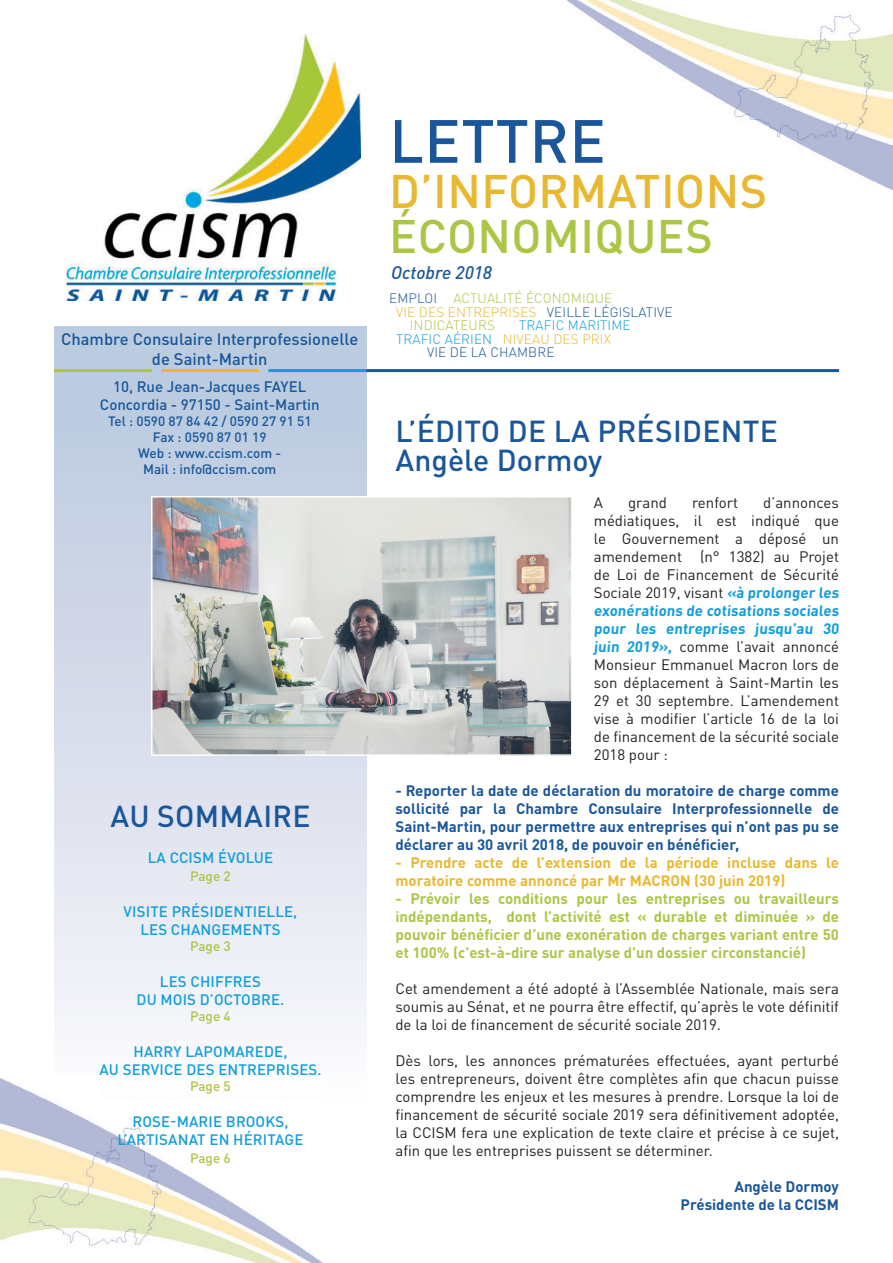
<style>
.page{position:relative;width:893px;height:1263px;background:#fff}
.page>*{position:absolute;margin:0;border:0;box-sizing:border-box;transform-origin:0 0}
.t1{font:500 60px "DINOT";letter-spacing:.01em;color:#1a5699}
.t2{font:500 46.5px "DINOT";letter-spacing:.01em;color:#e9b831}
.t3{font:500 46.5px "DINOT";letter-spacing:.01em;color:#abc645}
.t4{font:500 30px/28.5px "DINOT";letter-spacing:.01em;color:#1a5699}
.t5{font:italic 500 18px "DIN";color:#1a5699}
.t6{font:500 16.5px/19.8px "DINOT";color:#1a5699;text-align:center}
.t7{font:15px/18px "DINOT";color:#231f20;text-align:justify}
.t8{font:700 15px/18px "DINOT";color:#1a5699;text-align:justify}
.t9{font:700 15px/18px "DINOT";color:#abc645;text-align:justify}
.t10{font:500 15px/18px "DINOT";letter-spacing:.01em;color:#119eda;text-align:center}
.t11{font:700 15px/18px "DINOT";color:#e9b831}
.t12{font:500 15px/18px "DINOT";color:#1a5699;text-align:center}
.t13{font:500 13.5px/16.2px "DINOT";color:#1a5699;text-align:center}
.t14{font:300 13.5px "DINOT";letter-spacing:.01em;color:#e9b831}
.t15{font:300 13.5px "DINOT";letter-spacing:.01em;color:#abc645}
.t16{font:500 13.5px "DINOT";color:#abc645}
.t17{font:300 13.5px "DINOT";letter-spacing:.01em;color:#119eda}
.t18{font:300 13.5px "DINOT";letter-spacing:.01em;color:#1a5699}
.s1{color:#1a5699}
.s2{color:#119eda}
.s3{font-weight:700;color:#119eda}
</style>
<div class="page">
<div style="left:54px;top:327px;width:312px;height:882px;background:linear-gradient(to bottom,#b6c5dc,#fff)"></div>
<img style="left:66px;top:35px;width:294px;height:265px">
<img style="left:568px;top:0;width:325px;height:189px">
<img style="left:0;top:1074px;width:325px;height:189px">
<img style="left:154px;top:499px;width:416px;height:254px">
<div style="left:151px;top:496px;width:422px;height:260px;border:2px solid #fff"></div>
<hr style="left:366px;top:369px;width:473px;height:3px;background:#1a5699">
<hr style="left:268px;top:369px;width:98px;height:3px;background:#119eda">
<hr style="left:161px;top:369px;width:98px;height:3px;background:#e9b831">
<hr style="left:54px;top:369px;width:98px;height:3px;background:#abc645">
<p class="t6" style="left:61px;top:329px;width:299px">Chambre Consulaire Interprofessionelle de Saint-Martin</p>
<p class="t12" style="left:100px;top:377px;width:221px">10, Rue Jean-Jacques FAYEL<br>Concordia - 97150 - Saint-Martin</p>
<p class="t13" style="left:108px;top:413px;width:205px">Tel : 0590 87 84 42 / 0590 27 91 51<br>Fax : 0590 87 01 19<br>Web : www.ccism.com -<br>Mail : info@ccism.com</p>
<h3 class="t4" style="left:110px;top:801px;width:202px">AU SOMMAIRE</h3>
<p class="t10" style="left:148px;top:848px;width:127px">LA CCISM ÉVOLUE</p>
<p class="t16" style="left:190px;top:867px;width:42px">Page 2</p>
<p class="t10" style="left:124px;top:902px;width:175px">VISITE PRÉSIDENTIELLE,<br>LES CHANGEMENTS</p>
<p class="t16" style="left:190px;top:937px;width:42px">Page 3</p>
<p class="t10" style="left:137px;top:972px;width:149px">LES CHIFFRES<br>DU MOIS D’OCTOBRE.</p>
<p class="t16" style="left:190px;top:1008px;width:42px">Page 4</p>
<p class="t10" style="left:99px;top:1042px;width:224px">HARRY LAPOMAREDE,<br>AU SERVICE DES ENTREPRISES.</p>
<p class="t16" style="left:190px;top:1078px;width:42px">Page 5</p>
<p class="t10" style="left:117px;top:1112px;width:187px">ROSE-MARIE BROOKS,<br>L’ARTISANAT EN HÉRITAGE</p>
<p class="t16" style="left:190px;top:1150px;width:42px">Page 6</p>
<h1 class="t1" style="left:389px;top:103px;width:218px">LETTRE</h1>
<h2 class="t2" style="left:389px;top:161px;width:379px">D’INFORMATIONS</h2>
<h2 class="t3" style="left:389px;top:206px;width:325px">ÉCONOMIQUES</h2>
<p class="t5" style="left:391px;top:261px;width:102px">Octobre 2018</p>
<p class="t15" style="left:389px;top:290px;width:225px"><span class="s1">EMPLOI</span> ACTUALITÉ ÉCONOMIQUE</p>
<p class="t14" style="left:396px;top:304px;width:278px">VIE DES ENTREPRISES <span class="s1">VEILLE LÉGISLATIVE</span></p>
<p class="t15" style="left:410px;top:317px;width:87px">INDICATEURS</p>
<p class="t17" style="left:519px;top:317px;width:113px">TRAFIC MARITIME</p>
<p class="t14" style="left:396px;top:331px;width:216px"><span class="s2">TRAFIC AÉRIEN</span> NIVEAU DES PRIX</p>
<p class="t18" style="left:427px;top:344px;width:129px">VIE DE LA CHAMBRE</p>
<h3 class="t4" style="left:396px;top:416px;width:384px">L’ÉDITO DE LA PRÉSIDENTE<br>Angèle Dormoy</h3>
<p class="t7" style="left:594px;top:493px;width:11px">A</p>
<p class="t7" style="left:628px;top:493px;width:40px">grand</p>
<p class="t7" style="left:692px;top:493px;width:47px">renfort</p>
<p class="t7" style="left:594px;top:493px;width:248px;text-indent:169px">d’annonces médiatiques, il est indiqué que le Gouvernement a déposé un amendement (n° 1382) au Projet de Loi de Financement de Sécurité Sociale 2019, visant <span class="s3">«à prolonger les exonérations de cotisations sociales pour les entreprises jusqu’au 30 juin 2019»,</span> comme l’avait annoncé Monsieur Emmanuel Macron lors de son déplacement à Saint-Martin les 29 et 30 septembre. L’amendement vise à modifier l’article 16 de la loi de financement de la sécurité sociale 2018 pour :</p>
<p class="t8" style="left:395px;top:781px;width:445px">- Reporter la date de déclaration du moratoire de charge comme sollicité par la Chambre Consulaire Interprofessionnelle de Saint-Martin, pour permettre aux entreprises qui n’ont pas pu se déclarer au 30 avril 2018, de pouvoir en bénéficier,</p>
<p class="t11" style="left:395px;top:853px;width:445px">- Prendre acte de l’extension de la période incluse dans le moratoire comme annoncé par Mr MACRON (30 juin 2019)</p>
<p class="t9" style="left:395px;top:889px;width:445px">- Prévoir les conditions pour les entreprises ou travailleurs indépendants, dont l’activité est « durable et diminuée » de pouvoir bénéficier d’une exonération de charges variant entre 50 et 100% (c’est-à-dire sur analyse d’un dossier circonstancié)</p>
<p class="t7" style="left:395px;top:979px;width:445px">Cet amendement a été adopté à l’Assemblée Nationale, mais sera soumis au Sénat, et ne pourra être effectif, qu’après le vote définitif de la loi de financement de sécurité sociale 2019.</p>
<p class="t7" style="left:395px;top:1051px;width:445px">Dès lors, les annonces prématurées effectuées, ayant perturbé les entrepreneurs, doivent être complètes afin que chacun puisse comprendre les enjeux et les mesures à prendre. Lorsque la loi de financement de sécurité sociale 2019 sera définitivement adoptée, la CCISM fera une explication de texte claire et précise à ce sujet, afin que les entreprises puissent se déterminer.</p>
<p class="t8" style="left:681px;top:1177px;width:160px;text-align:right">Angèle Dormoy<br>Présidente de la CCISM</p>
</div>
